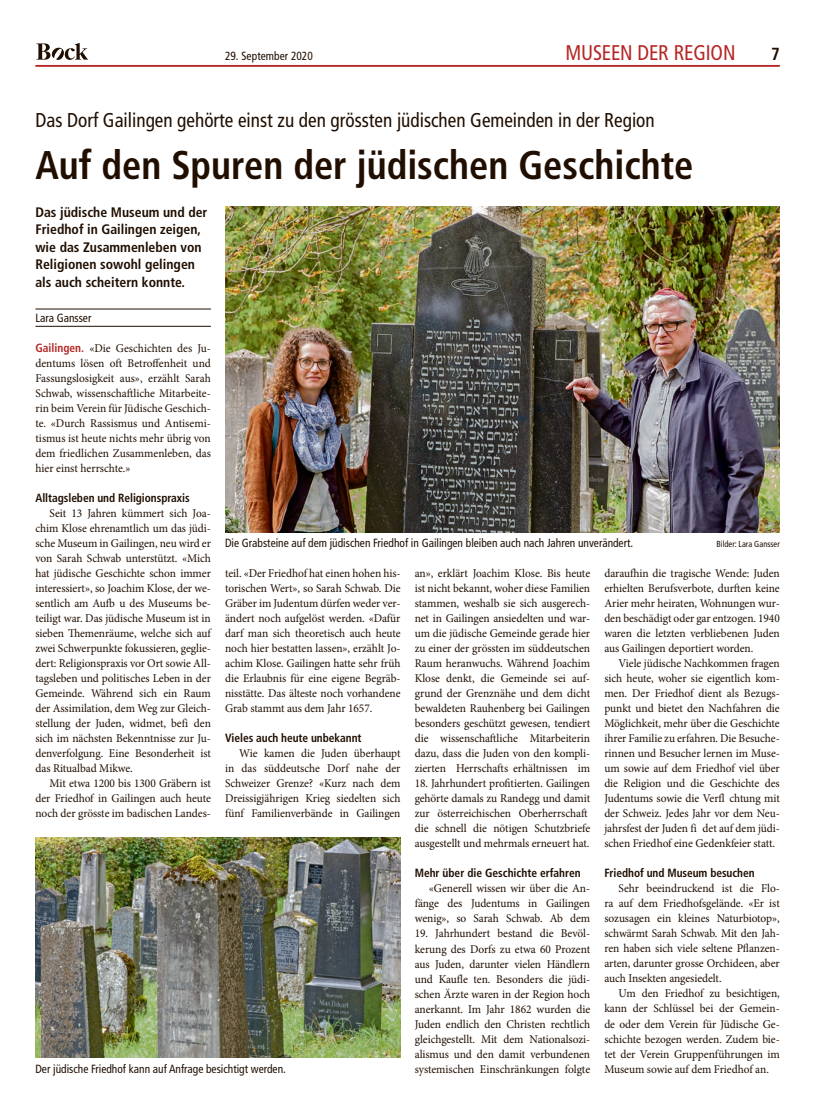
<style>
.page{position:relative;width:833px;height:1117px;background:#fff}
.page>*{position:absolute;margin:0;border:0;box-sizing:border-box;transform-origin:0 0}
.t1{font:700 condensed 40px "Frutiger LT Std";color:#200e00;scale:.96 1}
.t2{font:condensed 21.25px "Frutiger LT Std";letter-spacing:-.01em;color:#b52725;scale:.96 1}
.t3{font:condensed 20px "Frutiger LT Std";color:#200e00;scale:.96 1}
.t4{font:700 condensed 17.5px "Frutiger LT Std";color:#200e00;scale:.96 1}
.t5{font:700 condensed 13.75px/17.6px "Frutiger LT Std";color:#200e00}
.t6{font:11.88px/15px "Minion Pro";letter-spacing:-.005em;color:#200e00;text-align:justify;scale:.96 1}
.t7{font:condensed 11.88px "Frutiger LT Std";color:#200e00;scale:.96 1}
.t8{font:700 condensed 11.88px "Frutiger LT Std";letter-spacing:-.005em;color:#200e00;scale:.96 1}
.t9{font:condensed 8.75px "Frutiger LT Std";color:#200e00;scale:.96 1}
.s1{font-family:"Frutiger LT Std";font-weight:700;font-stretch:condensed;color:#b52725}
</style>
<div class="page">
<hr style="left:35px;top:65px;width:745px;height:2px;background:#b52725">
<svg style="left:36px;top:43px;width:52px;height:17px"></svg>
<hr style="left:35px;top:308px;width:176px;height:1px;background:#200e00">
<hr style="left:35px;top:326px;width:176px;height:1px;background:#200e00">
<img style="left:225px;top:206px;width:555px;height:326px">
<img style="left:35px;top:837px;width:365px;height:220px">
<p class="t7" style="left:225px;top:49px;width:93px">29. September 2020</p>
<h2 class="t2" style="left:565px;top:40px;width:179px">MUSEEN DER REGION</h2>
<h3 class="t3" style="left:35px;top:108px;width:646px">Das Dorf Gailingen gehörte einst zu den grössten jüdischen Gemeinden in der Region</h3>
<h1 class="t1" style="left:35px;top:142px;width:687px">Auf den Spuren der jüdischen Geschichte</h1>
<p class="t5" style="left:35px;top:203px;width:173px">Das jüdische Museum und der<br>Friedhof in Gailingen zeigen, wie das Zusammenleben von<br>Religionen sowohl gelingen als auch scheitern konnte.</p>
<p class="t7" style="left:35px;top:311px;width:60px">Lara Gansser</p>
<h3 class="t4" style="left:771px;top:43px;width:11px">7</h3>
<p class="t6" style="left:35px;top:341px;width:184px"><span class="s1">Gailingen.</span> «Die Geschichten des Ju&shy;dentums lösen oft Betroffenheit und Fassungslosigkeit aus», erzählt Sarah Schwab, wissenschaftliche Mitarbeite&shy;rin beim Verein für Jüdische Geschich&shy;te. «Durch Rassismus und Antisemi&shy;tismus ist heute nichts mehr übrig von dem friedlichen Zusammenleben, das hier einst herrschte.»</p>
<p class="t8" style="left:35px;top:491px;width:162px">Alltagsleben und Religionspraxis</p>
<p class="t6" style="left:35px;top:506px;width:184px;text-indent:14px">Seit 13 Jahren kümmert sich Joa&shy;chim Klose ehrenamtlich um das jüdi&shy;sche Museum in Gailingen, neu wird er von Sarah Schwab unterstützt. «Mich hat jüdische Geschichte schon immer interessiert», so Joachim Klose, der we&shy;sentlich am Aufb u des Museums be&shy;teiligt war. Das jüdische Museum ist in sieben Themenräume, welche sich auf zwei Schwerpunkte fokussieren, geglie&shy;dert: Religionspraxis vor Ort sowie All&shy;tagsleben und politisches Leben in der Gemeinde. Während sich ein Raum der Assimilation, dem Weg zur Gleich&shy;stellung der Juden, widmet, befi den sich im nächsten Bekenntnisse zur Ju&shy;denverfolgung. Eine Besonderheit ist das Ritualbad Mikwe.</p>
<p class="t6" style="left:35px;top:776px;width:184px;text-indent:14px">Mit etwa 1200 bis 1300 Gräbern ist der Friedhof in Gailingen auch heute noch der grösste im badischen Landes-</p>
<p class="t7" style="left:225px;top:536px;width:426px">Die Grabsteine auf dem jüdischen Friedhof in Gailingen bleiben auch nach Jahren unverändert.</p>
<p class="t9" style="left:716px;top:539px;width:67px">Bilder: Lara Gansser</p>
<p class="t6" style="left:604px;top:566px;width:184px">daraufhin die tragische Wende: Juden erhielten Berufsverbote, durften keine Arier mehr heiraten, Wohnungen wur&shy;den beschädigt oder gar entzogen. 1940 waren die letzten verbliebenen Juden aus Gailingen deportiert worden.</p>
<p class="t6" style="left:604px;top:656px;width:184px;text-indent:14px">Viele jüdische Nachkommen fragen sich heute, woher sie eigentlich kom&shy;men. Der Friedhof dient als Bezugs&shy;punkt und bietet den Nachfahren die Möglichkeit, mehr über die Geschichte ihrer Familie zu erfahren. Die Besuche&shy;rinnen und Besucher lernen im Muse&shy;um sowie auf dem Friedhof viel über die Religion und die Geschichte des Judentums sowie die Verfl chtung mit der Schweiz. Jedes Jahr vor dem Neu&shy;jahrsfest der Juden fi det auf dem jüdi&shy;schen Friedhof eine Gedenkfeier statt.</p>
<p class="t8" style="left:604px;top:866px;width:158px">Friedhof und Museum besuchen</p>
<p class="t6" style="left:604px;top:880px;width:184px;text-indent:14px">Sehr beeindruckend ist die Flo&shy;ra auf dem Friedhofsgelände. «Er ist sozusagen ein kleines Naturbiotop», schwärmt Sarah Schwab. Mit den Jah&shy;ren haben sich viele seltene Pflanzen&shy;arten, darunter grosse Orchideen, aber auch Insekten angesiedelt.</p>
<p class="t6" style="left:604px;top:985px;width:184px;text-indent:14px">Um den Friedhof zu besichtigen, kann der Schlüssel bei der Gemein&shy;de oder dem Verein für Jüdische Ge&shy;schichte bezogen werden. Zudem bie&shy;tet der Verein Gruppenführungen im Museum sowie auf dem Friedhof an.</p>
<p class="t6" style="left:415px;top:566px;width:184px">an», erklärt Joachim Klose. Bis heute ist nicht bekannt, woher diese Familien stammen, weshalb sie sich ausgerech&shy;net in Gailingen ansiedelten und war&shy;um die jüdische Gemeinde gerade hier zu einer der grössten im süddeutschen Raum heranwuchs. Während Joachim Klose denkt, die Gemeinde sei auf&shy;grund der Grenznähe und dem dicht bewaldeten Rauhenberg bei Gailingen besonders geschützt gewesen, tendiert die wissenschaftliche Mitarbeiterin dazu, dass die Juden von den kompli&shy;zierten Herrschafts erhältnissen im</p>
<p class="t6" style="left:415px;top:776px;width:184px;text-align:left">18. Jahrhundert profitierten. Gailingen gehörte damals zu Randegg und damit zur österreichischen Oberherrschaft die schnell die nötigen Schutzbriefe ausgestellt und mehrmals erneuert hat.</p>
<p class="t8" style="left:415px;top:866px;width:174px">Mehr über die Geschichte erfahren</p>
<p class="t6" style="left:415px;top:881px;width:184px;text-indent:14px">«Generell wissen wir über die An&shy;fänge des Judentums in Gailingen wenig», so Sarah Schwab. Ab dem</p>
<p class="t6" style="left:415px;top:926px;width:184px">19. Jahrhundert bestand die Bevöl&shy;kerung des Dorfs zu etwa 60 Prozent aus Juden, darunter vielen Händlern und Kaufle ten. Besonders die jüdi&shy;schen Ärzte waren in der Region hoch anerkannt. Im Jahr 1862 wurden die Juden endlich den Christen rechtlich gleichgestellt. Mit dem Nationalsozi&shy;alismus und den damit verbundenen systemischen Einschränkungen folgte</p>
<p class="t6" style="left:225px;top:566px;width:184px">teil. «Der Friedhof hat einen hohen his&shy;torischen Wert», so Sarah Schwab. Die Gräber im Judentum dürfen weder ver&shy;ändert noch aufgelöst werden. «Dafür darf man sich theoretisch auch heute noch hier bestatten lassen», erzählt Jo&shy;achim Klose. Gailingen hatte sehr früh die Erlaubnis für eine eigene Begräb&shy;nisstätte. Das älteste noch vorhandene Grab stammt aus dem Jahr 1657.</p>
<p class="t8" style="left:225px;top:731px;width:144px">Vieles auch heute unbekannt</p>
<p class="t6" style="left:225px;top:746px;width:184px;text-indent:14px">Wie kamen die Juden überhaupt in das süddeutsche Dorf nahe der Schweizer Grenze? «Kurz nach dem Dreissigjährigen Krieg siedelten sich fünf Familienverbände in Gailingen</p>
<p class="t7" style="left:35px;top:1061px;width:262px">Der jüdische Friedhof kann auf Anfrage besichtigt werden.</p>
</div>
